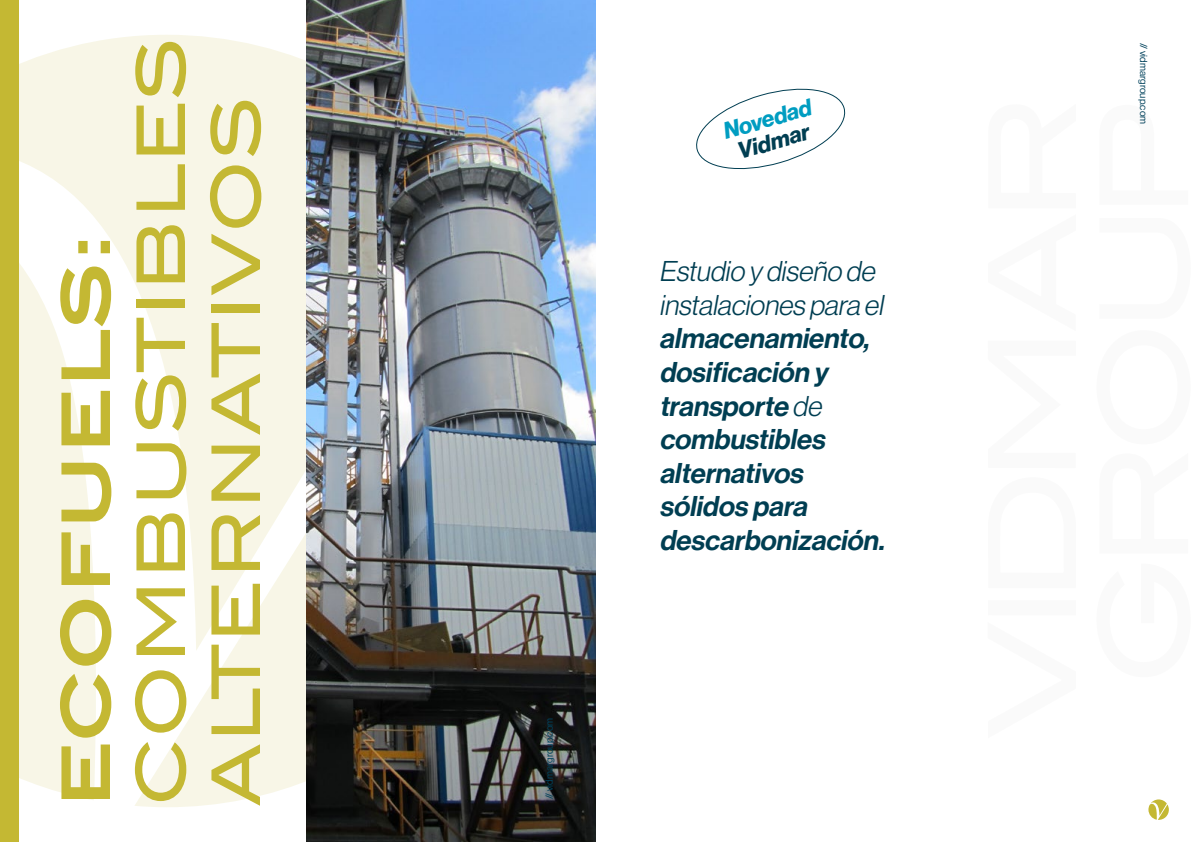
<style>
.page{position:relative;width:1191px;height:842px;background:#fff}
.page>*{position:absolute;margin:0;border:0;box-sizing:border-box;transform-origin:0 0}
.t1{font:500 67px/75px "Blair ITC";letter-spacing:.015em;color:#c4b833}
.t2{font:700 67px "Blair ITC";letter-spacing:.005em;color:#c4b833}
.t3{font:italic 28px/33.6px "Neue Haas Display Mediu";color:#003e52}
.t4{font:italic 300 28px/33.6px "Neue Haas Display";color:#003e52}
.t5{font:italic 700 23px "Neue Haas Display";color:#009dc1}
.t6{font:italic 700 23px "Neue Haas Display";color:#003e52}
.t7{font:10px "Neue Haas Display";color:#00425c}
.s1{font-family:"Neue Haas Display";font-weight:300}
</style>
<div class="page">
<svg style="left:18px;top:35px;width:288px;height:772px;fill:#f8f6e7"></svg>
<img style="left:306px;top:0;width:289px;height:842px">
<div style="left:0;top:0;width:18px;height:842px;background:#c4b833"></div>
<svg style="left:1148px;top:799px;width:20px;height:21px"></svg>
<svg style="left:696px;top:88px;width:150px;height:82px"></svg>
<h1 class="t2" style="left:44px;top:807px;width:574px;rotate:-90deg">ECOFUELS:</h1>
<h1 class="t1" style="left:123px;top:807px;width:771px;rotate:-90deg">COMBUSTIBLES<br>ALTERNATIVOS</h1>
<p class="t7" style="left:544px;top:799px;width:83px;rotate:-90deg">// vidmargroup.com</p>
<p class="t5" style="left:720px;top:119px;width:92px;rotate:-16deg">Novedad</p>
<p class="t6" style="left:734px;top:138px;width:75px;rotate:-16deg">Vidmar</p>
<p class="t4" style="left:659px;top:255px;width:231px">Estudio y diseño de instalaciones para el</p>
<p class="t3" style="left:659px;top:322px;width:232px">almacenamiento, dosificación y transporte <span class="s1">de </span>combustibles alternativos sólidos para descarbonización.</p>
<p class="t7" style="left:1149px;top:43px;width:83px;rotate:90deg">// vidmargroup.com</p>
</div>
